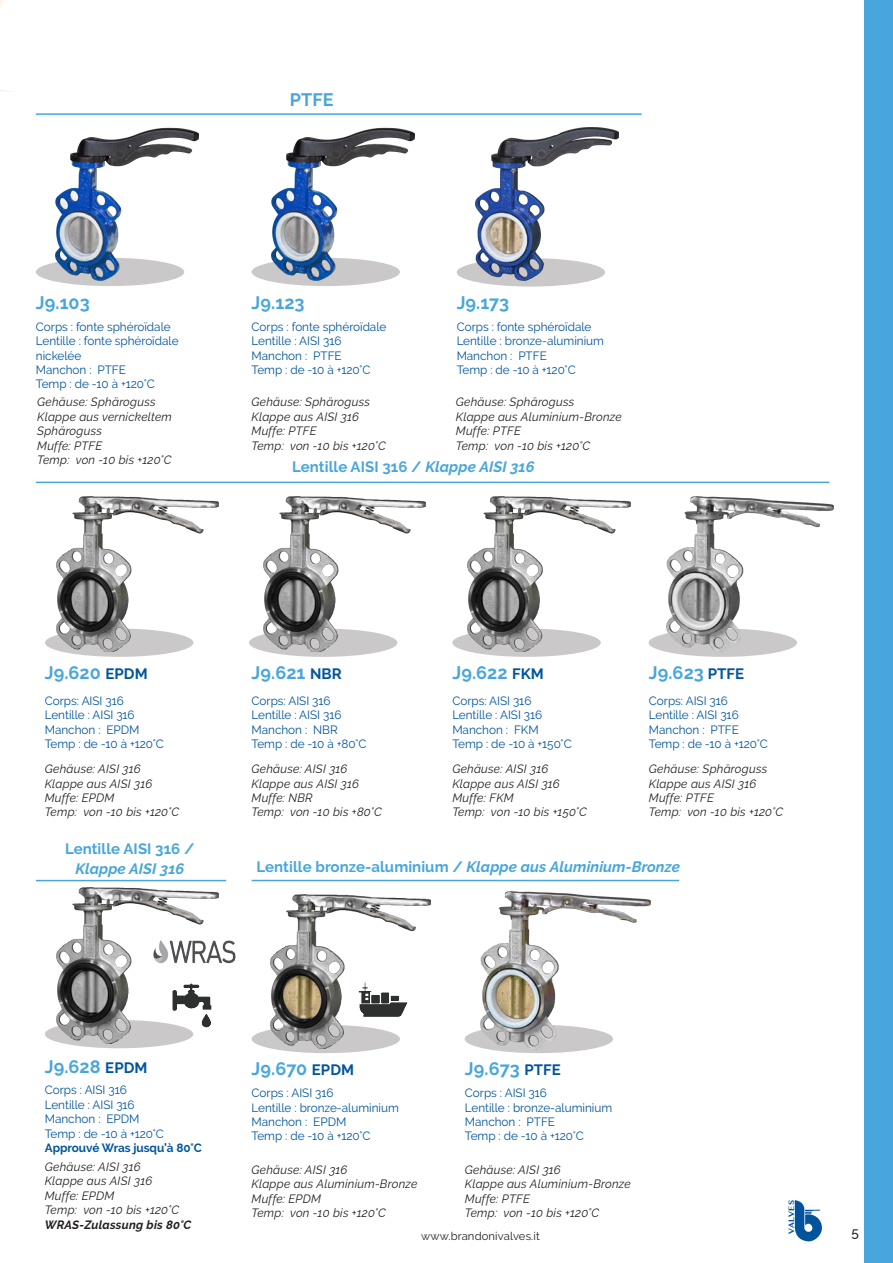
<style>
.page{position:relative;width:893px;height:1263px;background:#fff}
.page>*{position:absolute;margin:0;border:0;box-sizing:border-box;transform-origin:0 0}
.t1{font:700 18px "Raleway";letter-spacing:.005em;color:#48a6dc}
.t2{font:700 15px "Raleway";letter-spacing:.005em;color:#48a6dc}
.t3{font:italic 700 15px "Raleway";letter-spacing:.005em;color:#48a6dc}
.t4{font:500 13.5px "Raleway";color:#231f20}
.t5{font:italic 12px/14.4px "Raleway";letter-spacing:.02em;color:#231f20}
.t6{font:12px/14.4px "Raleway";color:#01559d}
.t7{font:700 12px "Raleway";color:#01559d}
.t8{font:italic 700 12px "Raleway";letter-spacing:.02em;color:#231f20}
.t9{font:11.25px "Raleway";letter-spacing:.01em;color:#231f20}
.t10{font:700 7.8px "Lao MN";color:#01549b}
.s1{font-style:italic}
.s2{font-size:15px;color:#01559d}
</style>
<div class="page">
<svg style="left:0;top:0;width:10px;height:92px"></svg>
<svg style="left:794px;top:1200px;width:28px;height:41px"></svg>
<div style="left:864px;top:0;width:29px;height:1263px;background:#48a6dc"></div>
<img style="left:219px;top:940px;width:17px;height:24px">
<div style="left:45px;top:628px;width:148px;height:29px;background:#cac8c8;border-radius:50%"></div>
<img style="left:56px;top:496px;width:163px;height:156px">
<hr style="left:36px;top:482px;width:793px;height:1px;background:#48a6dc">
<div style="left:649px;top:628px;width:148px;height:29px;background:#cac8c8;border-radius:50%"></div>
<img style="left:666px;top:496px;width:167px;height:156px">
<div style="left:249px;top:628px;width:148px;height:29px;background:#cac8c8;border-radius:50%"></div>
<div style="left:452px;top:628px;width:149px;height:29px;background:#cac8c8;border-radius:50%"></div>
<img style="left:263px;top:496px;width:163px;height:156px">
<img style="left:467px;top:496px;width:163px;height:156px">
<div style="left:36px;top:258px;width:148px;height:28px;background:#cac8c8;border-radius:50%"></div>
<img style="left:55px;top:128px;width:144px;height:153px">
<div style="left:457px;top:258px;width:148px;height:29px;background:#cac8c8;border-radius:50%"></div>
<img style="left:476px;top:128px;width:143px;height:154px">
<hr style="left:36px;top:113px;width:606px;height:2px;background:#48a6dc">
<div style="left:252px;top:258px;width:148px;height:28px;background:#cac8c8;border-radius:50%"></div>
<img style="left:271px;top:128px;width:143px;height:153px">
<div style="left:252px;top:1025px;width:148px;height:28px;background:#cac8c8;border-radius:50%"></div>
<img style="left:270px;top:894px;width:160px;height:154px">
<div style="left:465px;top:1025px;width:148px;height:28px;background:#cac8c8;border-radius:50%"></div>
<img style="left:481px;top:891px;width:170px;height:159px">
<hr style="left:252px;top:880px;width:427px;height:1px;background:#48a6dc">
<img style="left:348px;top:968px;width:68px;height:67px">
<div style="left:45px;top:1020px;width:148px;height:28px;background:#cac8c8;border-radius:50%"></div>
<img style="left:56px;top:888px;width:163px;height:155px">
<hr style="left:36px;top:880px;width:190px;height:1px;background:#48a6dc">
<p class="t1" style="left:290px;top:90px;width:45px">PTFE</p>
<p class="t1" style="left:36px;top:292px;width:55px">J9.103</p>
<p class="t6" style="left:36px;top:319px;width:136px">Corps : fonte sphéroïdale</p>
<p class="t6" style="left:36px;top:334px;width:144px">Lentille : fonte sphéroïdale nickelée</p>
<p class="t6" style="left:36px;top:363px;width:92px">Manchon : PTFE</p>
<p class="t6" style="left:36px;top:377px;width:121px">Temp : de -10 à +120°C</p>
<p class="t5" style="left:37px;top:395px;width:120px">Gehäuse: Sphäroguss</p>
<p class="t5" style="left:37px;top:409px;width:136px">Klappe aus vernickeltem<br>Sphäroguss</p>
<p class="t5" style="left:37px;top:438px;width:67px">Muffe: PTFE</p>
<p class="t5" style="left:37px;top:453px;width:136px">Temp: von -10 bis +120°C</p>
<p class="t1" style="left:252px;top:292px;width:55px">J9.123</p>
<p class="t6" style="left:252px;top:319px;width:136px">Corps : fonte sphéroïdale</p>
<p class="t6" style="left:252px;top:334px;width:91px">Lentille : AISI 316</p>
<p class="t6" style="left:252px;top:348px;width:92px">Manchon : PTFE</p>
<p class="t6" style="left:252px;top:363px;width:121px">Temp : de -10 à +120°C</p>
<p class="t5" style="left:252px;top:395px;width:120px">Gehäuse: Sphäroguss</p>
<p class="t5" style="left:252px;top:409px;width:109px">Klappe aus AISI 316</p>
<p class="t5" style="left:252px;top:424px;width:67px">Muffe: PTFE</p>
<p class="t5" style="left:252px;top:438px;width:136px">Temp: von -10 bis +120°C</p>
<p class="t1" style="left:457px;top:292px;width:54px">J9.173</p>
<p class="t6" style="left:457px;top:319px;width:136px">Corps : fonte sphéroïdale</p>
<p class="t6" style="left:457px;top:334px;width:149px">Lentille : bronze-aluminium</p>
<p class="t6" style="left:457px;top:348px;width:92px">Manchon : PTFE</p>
<p class="t6" style="left:457px;top:363px;width:121px">Temp : de -10 à +120°C</p>
<p class="t5" style="left:456px;top:395px;width:120px">Gehäuse: Sphäroguss</p>
<p class="t5" style="left:456px;top:409px;width:167px">Klappe aus Aluminium-Bronze</p>
<p class="t5" style="left:456px;top:424px;width:67px">Muffe: PTFE</p>
<p class="t5" style="left:456px;top:438px;width:136px">Temp: von -10 bis +120°C</p>
<p class="t2" style="left:292px;top:458px;width:244px">Lentille AISI 316 /● <span class="s1">Klappe AISI 316</span></p>
<p class="t1" style="left:45px;top:662px;width:104px">J9.620 <span class="s2">EPDM</span></p>
<p class="t6" style="left:45px;top:693px;width:81px">Corps: AISI 316</p>
<p class="t6" style="left:45px;top:708px;width:91px">Lentille : AISI 316</p>
<p class="t6" style="left:45px;top:722px;width:96px">Manchon : EPDM</p>
<p class="t6" style="left:45px;top:737px;width:121px">Temp : de -10 à +120°C</p>
<p class="t5" style="left:45px;top:762px;width:97px">Gehäuse: AISI 316</p>
<p class="t5" style="left:45px;top:776px;width:109px">Klappe aus AISI 316</p>
<p class="t5" style="left:45px;top:790px;width:71px">Muffe: EPDM</p>
<p class="t5" style="left:45px;top:805px;width:136px">Temp: von -10 bis +120°C</p>
<p class="t2" style="left:65px;top:840px;width:131px">Lentille AISI 316 /●</p>
<p class="t3" style="left:75px;top:860px;width:111px">Klappe AISI 316</p>
<p class="t1" style="left:252px;top:662px;width:92px">J9.621 <span class="s2">NBR</span></p>
<p class="t6" style="left:252px;top:693px;width:81px">Corps: AISI 316</p>
<p class="t6" style="left:252px;top:708px;width:91px">Lentille : AISI 316</p>
<p class="t6" style="left:252px;top:722px;width:88px">Manchon : NBR</p>
<p class="t6" style="left:252px;top:737px;width:117px">Temp : de -10 à +80°C</p>
<p class="t5" style="left:252px;top:762px;width:97px">Gehäuse: AISI 316</p>
<p class="t5" style="left:252px;top:776px;width:109px">Klappe aus AISI 316</p>
<p class="t5" style="left:252px;top:790px;width:63px">Muffe: NBR</p>
<p class="t5" style="left:252px;top:805px;width:132px">Temp: von -10 bis +80°C</p>
<p class="t1" style="left:452px;top:662px;width:93px">J9.622 <span class="s2">FKM</span></p>
<p class="t6" style="left:452px;top:693px;width:81px">Corps: AISI 316</p>
<p class="t6" style="left:452px;top:708px;width:91px">Lentille : AISI 316</p>
<p class="t6" style="left:452px;top:722px;width:88px">Manchon : FKM</p>
<p class="t6" style="left:452px;top:737px;width:121px">Temp : de -10 à +150°C</p>
<p class="t5" style="left:452px;top:762px;width:97px">Gehäuse: AISI 316</p>
<p class="t5" style="left:452px;top:776px;width:109px">Klappe aus AISI 316</p>
<p class="t5" style="left:452px;top:790px;width:63px">Muffe: FKM</p>
<p class="t5" style="left:452px;top:805px;width:136px">Temp: von -10 bis +150°C</p>
<p class="t1" style="left:649px;top:662px;width:97px">J9.623 <span class="s2">PTFE</span></p>
<p class="t6" style="left:649px;top:693px;width:81px">Corps: AISI 316</p>
<p class="t6" style="left:649px;top:708px;width:91px">Lentille : AISI 316</p>
<p class="t6" style="left:649px;top:722px;width:92px">Manchon : PTFE</p>
<p class="t6" style="left:649px;top:737px;width:121px">Temp : de -10 à +120°C</p>
<p class="t5" style="left:649px;top:762px;width:120px">Gehäuse: Sphäroguss</p>
<p class="t5" style="left:649px;top:776px;width:109px">Klappe aus AISI 316</p>
<p class="t5" style="left:649px;top:790px;width:67px">Muffe: PTFE</p>
<p class="t5" style="left:649px;top:805px;width:136px">Temp: von -10 bis +120°C</p>
<p class="t2" style="left:257px;top:858px;width:425px">Lentille bronze-aluminium / <span class="s1">Klappe aus Aluminium-Bronze</span></p>
<p class="t1" style="left:45px;top:1056px;width:104px">J9.628 <span class="s2">EPDM</span></p>
<p class="t6" style="left:45px;top:1083px;width:83px">Corps : AISI 316</p>
<p class="t6" style="left:45px;top:1097px;width:91px">Lentille : AISI 316</p>
<p class="t6" style="left:45px;top:1112px;width:96px">Manchon : EPDM</p>
<p class="t6" style="left:45px;top:1126px;width:121px">Temp : de -10 à +120°C</p>
<p class="t7" style="left:45px;top:1141px;width:158px">Approuvé Wras jusqu’à 80°C</p>
<p class="t5" style="left:45px;top:1159px;width:97px">Gehäuse: AISI 316</p>
<p class="t5" style="left:45px;top:1174px;width:109px">Klappe aus AISI 316</p>
<p class="t5" style="left:45px;top:1188px;width:71px">Muffe: EPDM</p>
<p class="t5" style="left:45px;top:1203px;width:136px">Temp: von -10 bis +120°C</p>
<p class="t8" style="left:45px;top:1217px;width:148px">WRAS-Zulassung bis 80°C</p>
<p class="t1" style="left:252px;top:1058px;width:104px">J9.670 <span class="s2">EPDM</span></p>
<p class="t1" style="left:465px;top:1058px;width:97px">J9.673 <span class="s2">PTFE</span></p>
<p class="t6" style="left:465px;top:1086px;width:83px">Corps : AISI 316</p>
<p class="t6" style="left:465px;top:1100px;width:149px">Lentille : bronze-aluminium</p>
<p class="t6" style="left:465px;top:1114px;width:92px">Manchon : PTFE</p>
<p class="t6" style="left:465px;top:1129px;width:121px">Temp : de -10 à +120°C</p>
<p class="t6" style="left:252px;top:1086px;width:83px">Corps : AISI 316</p>
<p class="t6" style="left:252px;top:1100px;width:149px">Lentille : bronze-aluminium</p>
<p class="t6" style="left:252px;top:1114px;width:96px">Manchon : EPDM</p>
<p class="t6" style="left:252px;top:1129px;width:121px">Temp : de -10 à +120°C</p>
<p class="t5" style="left:252px;top:1162px;width:97px">Gehäuse: AISI 316</p>
<p class="t5" style="left:252px;top:1177px;width:167px">Klappe aus Aluminium-Bronze</p>
<p class="t5" style="left:252px;top:1191px;width:71px">Muffe: EPDM</p>
<p class="t5" style="left:252px;top:1205px;width:136px">Temp: von -10 bis +120°C</p>
<p class="t5" style="left:465px;top:1162px;width:97px">Gehäuse: AISI 316</p>
<p class="t5" style="left:465px;top:1177px;width:167px">Klappe aus Aluminium-Bronze</p>
<p class="t5" style="left:465px;top:1191px;width:67px">Muffe: PTFE</p>
<p class="t5" style="left:465px;top:1205px;width:136px">Temp: von -10 bis +120°C</p>
<p class="t10" style="left:786px;top:1233px;width:35px;rotate:-90deg">VALVES</p>
<p class="t9" style="left:421px;top:1229px;width:120px">www.brandonivalves.it</p>
<p class="t4" style="left:851px;top:1225px;width:9px">5</p>
</div>
